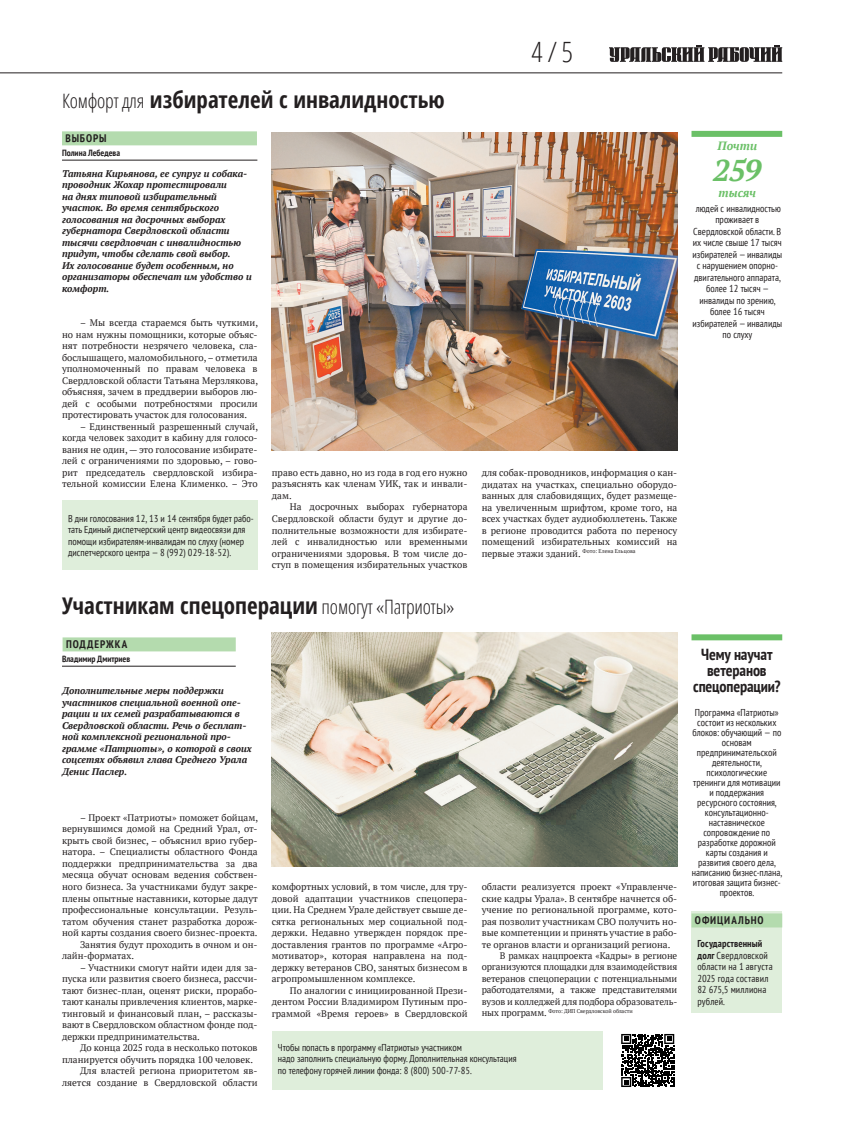
<style>
.page{position:relative;width:845px;height:1134px;background:#fff}
.page>*{position:absolute;margin:0;border:0;box-sizing:border-box;transform-origin:0 0}
.t1{font:italic 700 30px "PT Serif";color:#6bc067}
.t2{font:300 condensed 28px "Open Sans";color:#231f20}
.t3{font:700 condensed 23px "Open Sans";color:#231f20}
.t4{font:700 condensed 16px/16px "PT Sans";letter-spacing:-.01em;color:#231f20;text-align:center}
.t5{font:italic 700 12px "PT Serif";color:#6bc067}
.t6{font:700 condensed 11px "PT Sans";letter-spacing:.085em;color:#231f20}
.t7{font:condensed 10px/11.5px "PT Sans";color:#231f20}
.t8{font:italic 700 9.7px/11.5px "PT Serif";color:#231f20}
.t9{font:9.5px/11.5px "PT Serif";color:#231f20;text-align:justify}
.t10{font:700 condensed 9px "PT Sans";color:#231f20}
.t11{font:5.5px "PT Serif";letter-spacing:-.01em;color:#231f20}
.s1{font-weight:300;font-size:19.8px}
.s2{font-size:9.5px}
.s3{font-weight:700}
</style>
<div class="page">
<img style="left:272px;top:632px;width:405px;height:235px">
<img style="left:272px;top:132px;width:405px;height:319px">
<hr style="left:0;top:72px;width:782px;height:1px;background:#231f20">
<svg style="left:609px;top:45px;width:173px;height:17px"></svg>
<div style="left:62px;top:131px;width:195px;height:14px;background:#b4dbae"></div>
<hr style="left:62px;top:160px;width:195px;height:1px;background:#231f20">
<hr style="left:62px;top:666px;width:174px;height:1px;background:#231f20">
<div style="left:63px;top:637px;width:173px;height:14px;background:#b4dbae"></div>
<div style="left:691px;top:131px;width:91px;height:6px;background:#6bc067"></div>
<div style="left:272px;top:1031px;width:330px;height:59px;background:#dfeedb"></div>
<div style="left:62px;top:501px;width:196px;height:69px;background:#dfeedb"></div>
<div style="left:691px;top:634px;width:91px;height:6px;background:#6bc067"></div>
<div style="left:691px;top:911px;width:91px;height:101px;background:#dfeedb"></div>
<div style="left:691px;top:913px;width:91px;height:14px;background:#b4dbae"></div>
<svg style="left:621px;top:1034px;width:53px;height:53px"></svg>
<h3 class="t3" style="left:62px;top:83px;width:384px"><span class="s1">Комфорт для</span> избирателей с инвалидностью</h3>
<p class="t6" style="left:65px;top:131px;width:43px">ВЫБОРЫ</p>
<p class="t10" style="left:62px;top:147px;width:60px">Полина Лебедева</p>
<p class="t8" style="left:62px;top:168px;width:191px">Татьяна Кирьянова, ее супруг и собака&shy;проводник Жохар протестировали<br>на днях типовой избирательный участок. Во время сентябрьского голосования на досрочных выборах губернатора Свердловской области тысячи свердловчан с инвалидностью придут, чтобы сделать свой выбор.<br>Их голосование будет особенным, но организаторы обеспечат им удобство и комфорт.</p>
<p class="t9" style="left:62px;top:317px;width:197px;text-indent:18px">– Мы всегда стараемся быть чуткими, но нам нужны помощники, которые объяс&shy;нят потребности незрячего человека, сла&shy;бослышащего, маломобильного, – отметила уполномоченный по правам человека в Свердловской области Татьяна Мерзлякова, объясняя, зачем в преддверии выборов лю&shy;дей с особыми потребностями просили протестировать участок для голосования.</p>
<p class="t9" style="left:62px;top:421px;width:197px;text-indent:18px">– Единственный разрешенный случай, когда человек заходит в кабину для голосо&shy;вания не один, — это голосование избирате&shy;лей с ограничениями по здоровью, – гово&shy;рит председатель свердловской избира&shy;тельной комиссии Елена Клименко. – Это</p>
<p class="t7" style="left:68px;top:512px;width:187px">В дни голосования 12, 13 и 14 сентября будет рабо&shy;тать Единый диспетчерский центр видеосвязи для помощи избирателям-инвалидам по слуху (номер диспетчерского центра — 8 (992) 029-18-52).</p>
<p class="t9" style="left:272px;top:467px;width:197px">право есть давно, но из года в год его нужно разъяснять как членам УИК, так и инвали&shy;дам.</p>
<p class="t9" style="left:272px;top:501px;width:197px;text-indent:18px">На досрочных выборах губернатора Свердловской области будут и другие до&shy;полнительные возможности для избирате&shy;лей с инвалидностью или временными ограничениями здоровья. В том числе до&shy;ступ в помещения избирательных участков</p>
<h3 class="t3" style="left:62px;top:589px;width:394px">Участникам спецоперации <span class="s1">помогут «Патриоты»</span></h3>
<h2 class="t2" style="left:531px;top:33px;width:43px">4 / 5</h2>
<p class="t9" style="left:482px;top:467px;width:197px">для собак-проводников, информация о кан&shy;дидатах на участках, специально оборудо&shy;ванных для слабовидящих, будет размеще&shy;на увеличенным шрифтом, кроме того, на всех участках будет аудиобюллетень. Также в регионе проводится работа по переносу помещений избирательных комиссий на первые этажи зданий. <sup>Фото:</sup> <sup>Елена</sup> <sup>Ельцова</sup></p>
<p class="t6" style="left:66px;top:637px;width:63px">ПОДДЕРЖКА</p>
<p class="t8" style="left:62px;top:685px;width:191px">Дополнительные меры поддержки участников специальной военной опе&shy;рации и их семей разрабатываются в Свердловской области. Речь о бесплат&shy;ной комплексной региональной про&shy;грамме «Патриоты», о которой в своих соцсетях объявил глава Среднего Урала Денис Паслер.</p>
<p class="t9" style="left:80px;top:812px;width:179px">– Проект «Патриоты» поможет бойцам,</p>
<p class="t9" style="left:62px;top:823px;width:197px">вернувшимся домой на Средний Урал, от-</p>
<p class="t9" style="left:62px;top:835px;width:197px">крыть свой бизнес, – объяснил врио губер-</p>
<p class="t9" style="left:62px;top:846px;width:197px">натора. – Специалисты областного Фонда</p>
<p class="t9" style="left:62px;top:858px;width:197px">поддержки предпринимательства за два</p>
<p class="t9" style="left:62px;top:869px;width:197px">месяца обучат основам ведения собствен-</p>
<p class="t9" style="left:62px;top:881px;width:197px">ного бизнеса. За участниками будут закре-</p>
<p class="t9" style="left:62px;top:892px;width:197px">плены опытные наставники, которые дадут</p>
<p class="t9" style="left:62px;top:904px;width:197px">профессиональные консультации. Резуль-</p>
<p class="t9" style="left:62px;top:915px;width:197px">татом обучения станет разработка дорож-</p>
<p class="t9" style="left:62px;top:927px;width:197px">ной карты создания своего бизнес-проекта.</p>
<p class="t9" style="left:80px;top:938px;width:179px">Занятия будут проходить в очном и он-</p>
<p class="t9" style="left:62px;top:950px;width:73px">лайн-форматах.</p>
<p class="t9" style="left:62px;top:961px;width:197px;text-indent:18px">– Участники смогут найти идеи для за&shy;пуска или развития своего бизнеса, рассчи&shy;тают бизнес-план, оценят риски, прорабо&shy;тают каналы привлечения клиентов, марке&shy;тинговый и финансовый план, – рассказы&shy;вают в Свердловском областном фонде под&shy;держки предпринимательства.</p>
<p class="t9" style="left:80px;top:1042px;width:179px">До конца 2025 года в несколько потоков</p>
<p class="t9" style="left:62px;top:1053px;width:192px">планируется обучить порядка 100 человек.</p>
<p class="t9" style="left:80px;top:1065px;width:179px">Для властей региона приоритетом яв-</p>
<p class="t9" style="left:62px;top:1076px;width:197px">ляется создание в Свердловской области</p>
<p class="t10" style="left:62px;top:653px;width:70px">Владимир Дмитриев</p>
<p class="t9" style="left:272px;top:881px;width:197px">комфортных условий, в том числе, для тру&shy;довой адаптации участников спецопера&shy;ции. На Среднем Урале действует свыше де&shy;сятка региональных мер социальной под&shy;держки. Недавно утвержден порядок пре&shy;доставления грантов по программе «Агро&shy;мотиватор», которая направлена на под&shy;держку ветеранов СВО, занятых бизнесом в агропромышленном комплексе.</p>
<p class="t9" style="left:272px;top:984px;width:197px;text-indent:18px">По аналогии с инициированной Прези&shy;дентом России Владимиром Путиным про&shy;граммой «Время героев» в Свердловской</p>
<p class="t9" style="left:482px;top:881px;width:197px">области реализуется проект «Управленче-</p>
<p class="t9" style="left:482px;top:892px;width:197px">ские кадры Урала». В сентябре начнется об-</p>
<p class="t9" style="left:482px;top:904px;width:197px">учение по региональной программе, кото-</p>
<p class="t9" style="left:482px;top:915px;width:197px">рая позволит участникам СВО получить но-</p>
<p class="t9" style="left:482px;top:927px;width:197px">вые компетенции и принять участие в рабо-</p>
<p class="t9" style="left:482px;top:938px;width:190px">те органов власти и организаций региона.</p>
<p class="t9" style="left:500px;top:950px;width:179px">В рамках нацпроекта «Кадры» в регионе</p>
<p class="t9" style="left:482px;top:961px;width:197px">организуются площадки для взаимодействия</p>
<p class="t9" style="left:482px;top:973px;width:197px">ветеранов спецоперации с потенциальными</p>
<p class="t9" style="left:482px;top:984px;width:197px">работодателями, а также представителями</p>
<p class="t9" style="left:482px;top:996px;width:197px">вузов и колледжей для подбора образователь-</p>
<p class="t11" style="left:482px;top:1008px;width:152px"><span class="s2">ных программ.</span> Фото: ДИП Свердловской области</p>
<p class="t7" style="left:278px;top:1041px;width:240px">Чтобы попасть в программу «Патриоты» участником<br>надо заполнить специальную форму. Дополнительная консультация по телефону горячей линии фонда: 8 (800) 500-77-85.</p>
<p class="t5" style="left:717px;top:138px;width:41px">Почти</p>
<h1 class="t1" style="left:713px;top:151px;width:50px">259</h1>
<p class="t5" style="left:718px;top:185px;width:39px">тысяч</p>
<p class="t7" style="left:692px;top:202px;width:91px;text-align:center">людей с инвалидностью проживает в<br>Свердловской области. В их числе свыше 17 тысяч избирателей — инвалиды с нарушением опорно&shy;двигательного аппарата, более 12 тысяч — инвалиды по зрению, более 16 тысяч избирателей — инвалиды по слуху</p>
<h3 class="t4" style="left:693px;top:646px;width:89px">Чему научат ветеранов спецоперации?</h3>
<p class="t7" style="left:692px;top:707px;width:92px;line-height:10px;text-align:center">Программа «Патриоты» состоит из нескольких блоков: обучающий — по основам предпринимательской деятельности, психологические тренинги для мотивации и поддержания ресурсного состояния, консультационно&shy;наставническое сопровождение по разработке дорожной карты создания и развития своего дела, написанию бизнес-плана, итоговая защита бизнес&shy;проектов.</p>
<p class="t6" style="left:695px;top:913px;width:70px">ОФИЦИАЛЬНО</p>
<p class="t7" style="left:697px;top:938px;width:77px"><span class="s3">Государственный долг</span> Свердловской области на 1 августа<br>2025 года составил<br>82 675,5 миллиона рублей.</p>
</div>
